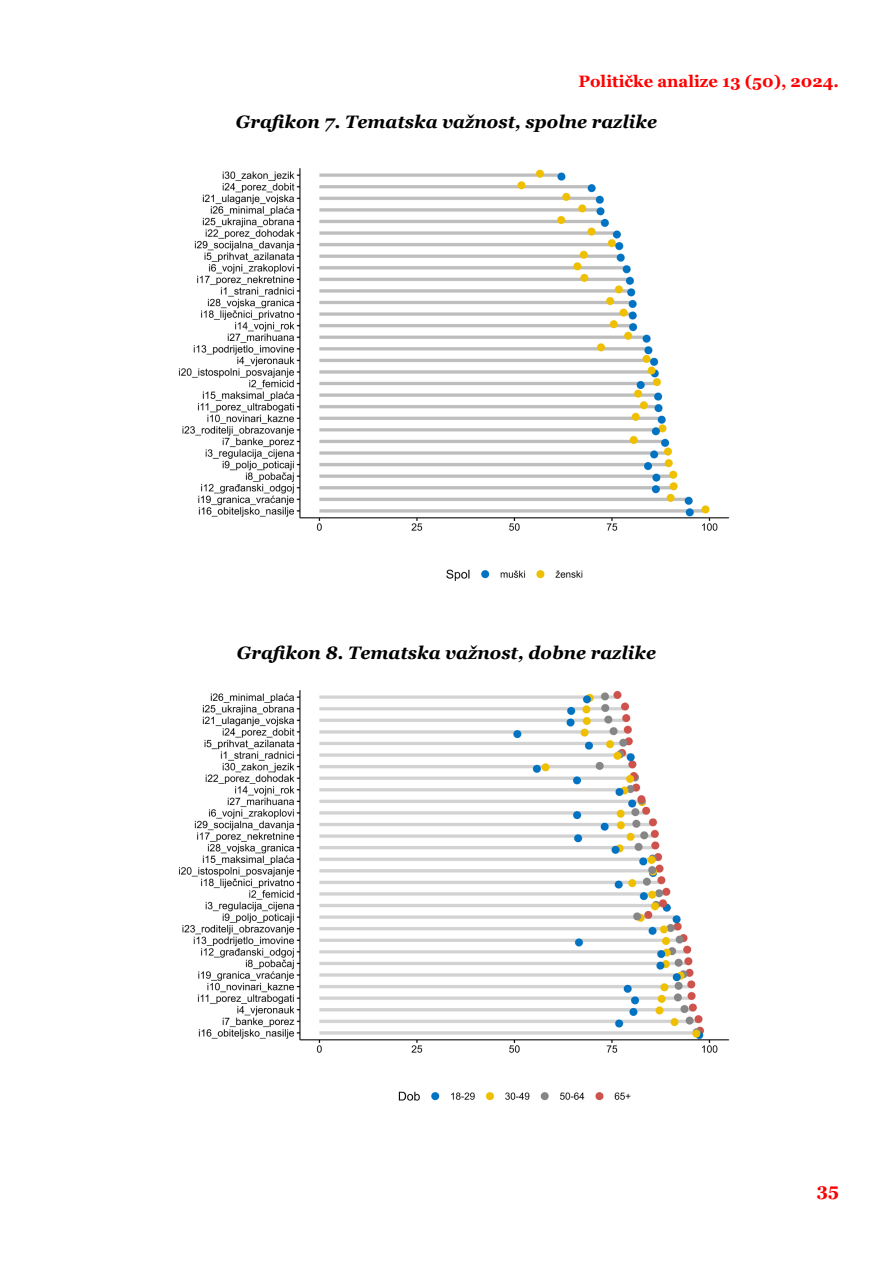
<style>
.page{position:relative;width:893px;height:1263px;background:#fff}
.page>*{position:absolute;margin:0;border:0;box-sizing:border-box;transform-origin:0 0}
.t1{font:italic 700 18px "Georgia";color:#000}
.t2{font:700 18px "Georgia";color:#f00}
.t3{font:700 16.5px "Georgia";color:#f00}
</style>
<div class="page">
<img style="left:178px;top:168px;width:552px;height:413px">
<img style="left:178px;top:690px;width:552px;height:411px">
<p class="t3" style="left:579px;top:71px;width:262px">Političke analize 13 (50), 2024.</p>
<p class="t1" style="left:236px;top:110px;width:423px">Grafikon 7. Tematska važnost, spolne razlike</p>
<p class="t1" style="left:237px;top:641px;width:421px">Grafikon 8. Tematska važnost, dobne razlike</p>
<p class="t2" style="left:817px;top:1178px;width:24px">35</p>
</div>
